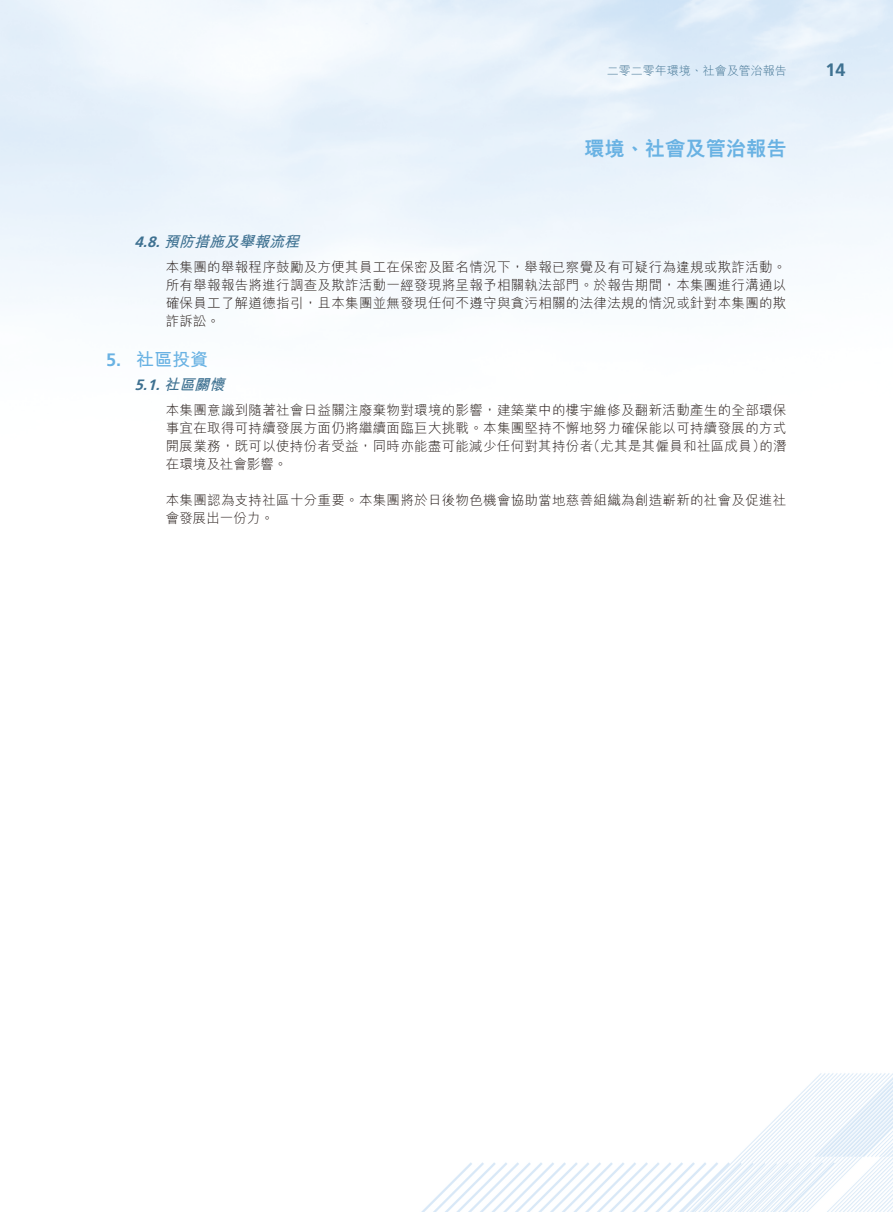
<style>
.page{position:relative;width:893px;height:1212px;background:#fff}
.page>*{position:absolute;margin:0;border:0;box-sizing:border-box;transform-origin:0 0}
.t1{font:800 20.25px "M Hei HK";color:#69b2e3}
.t2{font:700 18px "M Hei HK";color:#69b2e3}
.t3{font:700 18px "Frutiger LT Std";color:#3e7191}
.t4{font:700 18px "Frutiger LT Std";color:#69b2e3}
.t5{font:italic 700 15px "M Hei HK";color:#3e7191}
.t6{font:italic 700 15px "Frutiger LT Std";color:#3e7191}
.t7{font:300 13.5px/18px "M Hei HK";letter-spacing:.02em;color:#231916}
.t8{font:300 12px "M Hei HK";color:#3e7191}
.s1{font-family:"Frutiger LT Std"}
.s2{font-family:"M Hei HK"}
</style>
<div class="page">
<img style="left:0;top:0;width:893px;height:1212px">
<p class="t8" style="left:607px;top:64px;width:181px">二零二零年環境、社會及管治報告</p>
<h1 class="t1" style="left:584px;top:139px;width:204px">環境、社會及管治報告</h1>
<h2 class="t4" style="left:106px;top:350px;width:17px">5.</h2>
<p class="t5" style="left:135px;top:231px;width:171px"><span class="s1">4.8.</span> 預防措施及舉報流程</p>
<p class="t7" style="left:166px;top:258px;width:622px;text-align:justify">本集團的舉報程序鼓勵及方便其員工在保密及匿名情況下，舉報已察覺及有可疑行為違規或欺詐活動。所有舉報報告將進行調查及欺詐活動一經發現將呈報予相關執法部門。於報告期間，本集團進行溝通以確保員工了解道德指引，且本集團並無發現任何不遵守與貪污相關的法律法規的情況或針對本集團的欺詐訴訟。</p>
<h2 class="t2" style="left:136px;top:347px;width:73px">社區投資</h2>
<p class="t6" style="left:135px;top:376px;width:96px">5.1. <span class="s2">社區關懷</span></p>
<p class="t7" style="left:166px;top:401px;width:622px;text-align:right">本集團意識到隨著社會日益關注廢棄物對環境的影響，建築業中的樓宇維修及翻新活動產生的全部環保事宜在取得可持續發展方面仍將繼續面臨巨大挑戰。本集團堅持不懈地努力確保能以可持續發展的方式的潛</p>
<p class="t7" style="left:587px;top:437px;width:181px">（尤其是其僱員和社區成員）</p>
<p class="t7" style="left:166px;top:437px;width:429px">開展業務，既可以使持份者受益，同時亦能盡可能減少任何對其持份者在環境及社會影響。</p>
<p class="t7" style="left:166px;top:491px;width:622px">本集團認為支持社區十分重要。本集團將於日後物色機會協助當地慈善組織為創造嶄新的社會及促進社會發展出一份力。</p>
<h2 class="t3" style="left:825px;top:59px;width:22px">14</h2>
</div>
